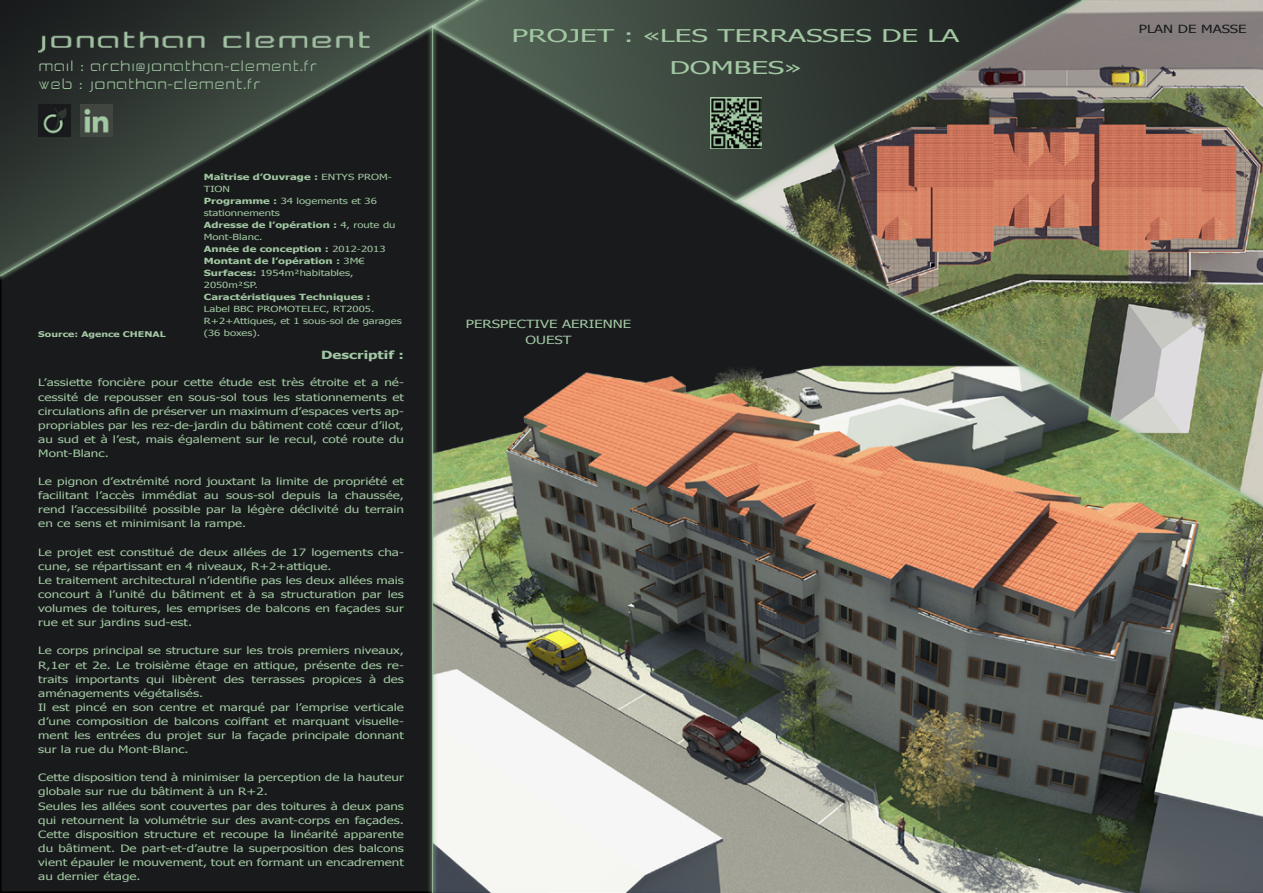
<style>
.page{position:relative;width:1263px;height:893px;background:#fff}
.page>*{position:absolute;margin:0;border:0;box-sizing:border-box;transform-origin:0 0}
.t1{font:17.55px/32.4px "Tahoma";color:#a2c7a3;text-align:center;scale:1.69 1}
.t2{font:15px/18px "Camomile";color:#a2c7a3}
.t3{font:11.25px/15.8px "Tahoma";color:#a2c7a3;text-align:center;scale:1.33 1}
.t4{font:700 11.25px "Tahoma";color:#a2c7a3;scale:1.33 1}
.t5{font:11.25px "Tahoma";color:#181a1b;scale:1.33 1}
.t6{font:10.2px/14.1px "Tahoma";color:#a2c7a3;scale:1.33 1}
.t7{font:8.4px/12px "Tahoma";color:#a2c7a3;scale:1.33 1}
.t8{font:700 8.4px "Tahoma";color:#a2c7a3;scale:1.33 1}
.t9{font:700 7.8px "Tahoma";color:#a2c7a3;scale:1.33 1}
.s1{font-weight:700}
</style>
<div class="page">
<img style="left:0;top:0;width:1263px;height:893px">
<img style="left:38px;top:21px;width:331px;height:39px">
<img style="left:81px;top:104px;width:32px;height:32px">
<img style="left:38px;top:104px;width:32px;height:32px">
<img style="left:710px;top:98px;width:51px;height:51px">
<h2 class="t2" style="left:38px;top:57px;width:281px">MAIL : ARCHI@JONATHAN-CLEMENT.FR<br>WEB : JONATHAN-CLEMENT.FR</h2>
<p class="t7" style="left:204px;top:171px;width:146px"><span class="s1">Maîtrise d’Ouvrage :</span> ENTYS PROM-<br>TION<br><span class="s1">Programme :</span> 34 logements et 36 stationnements<br><span class="s1">Adresse de l’opération :</span> 4, route du<br>Mont-Blanc.<br><span class="s1">Année de conception :</span> 2012-2013<br><span class="s1">Montant de l’opération :</span> 3M€<br><span class="s1">Surfaces:</span> 1954m²habitables,<br>2050m²SP.</p>
<p class="t8" style="left:204px;top:291px;width:127px">Caractéristiques Techniques :</p>
<p class="t7" style="left:204px;top:303px;width:150px">Label BBC PROMOTELEC, RT2005.<br>R+2+Attiques, et 1 sous-sol de garages</p>
<p class="t9" style="left:38px;top:328px;width:97px">Source: Agence CHENAL</p>
<p class="t7" style="left:204px;top:327px;width:44px">(36 boxes).</p>
<p class="t4" style="left:321px;top:347px;width:64px">Descriptif :</p>
<p class="t6" style="left:38px;top:376px;width:276px;text-align:justify">L’assiette foncière pour cette étude est très étroite et a né&shy;cessité de repousser en sous-sol tous les stationnements et circulations afin de préserver un maximum d’espaces verts ap&shy;propriables par les rez-de-jardin du bâtiment coté cœur d’ilot, au sud et à l’est, mais également sur le recul, coté route du Mont-Blanc.</p>
<p class="t6" style="left:38px;top:475px;width:276px;text-align:justify">Le pignon d’extrémité nord jouxtant la limite de propriété et facilitant l’accès immédiat au sous-sol depuis la chaussée, rend l’accessibilité possible par la légère déclivité du terrain en ce sens et minimisant la rampe.</p>
<p class="t6" style="left:38px;top:545px;width:276px">Le projet est constitué de deux allées de 17 logements cha&shy;cune, se répartissant en 4 niveaux, R+2+attique.<br>Le traitement architectural n’identifie pas les deux allées mais concourt à l’unité du bâtiment et à sa structuration par les volumes de toitures, les emprises de balcons en façades sur rue et sur jardins sud-est.</p>
<p class="t6" style="left:38px;top:644px;width:276px">Le corps principal se structure sur les trois premiers niveaux, R,1er et 2e. Le troisième étage en attique, présente des re&shy;traits importants qui libèrent des terrasses propices à des aménagements végétalisés.<br>Il est pincé en son centre et marqué par l’emprise verticale d’une composition de balcons coiffant et marquant visuelle&shy;ment les entrées du projet sur la façade principale donnant sur la rue du Mont-Blanc.</p>
<p class="t6" style="left:38px;top:771px;width:276px">Cette disposition tend à minimiser la perception de la hauteur globale sur rue du bâtiment à un R+2.<br>Seules les allées sont couvertes par des toitures à deux pans qui retournent la volumétrie sur des avant-corps en façades.<br>Cette disposition structure et recoupe la linéarité apparente du bâtiment. De part-et-d’autre la superposition des balcons vient épauler le mouvement, tout en formant un encadrement au dernier étage.</p>
<h1 class="t1" style="left:512px;top:20px;width:266px">PROJET : «LES TERRASSES DE LA<br>DOMBES»</h1>
<p class="t3" style="left:466px;top:316px;width:126px">PERSPECTIVE AERIENNE<br>OUEST</p>
<p class="t5" style="left:1139px;top:21px;width:83px">PLAN DE MASSE</p>
</div>
